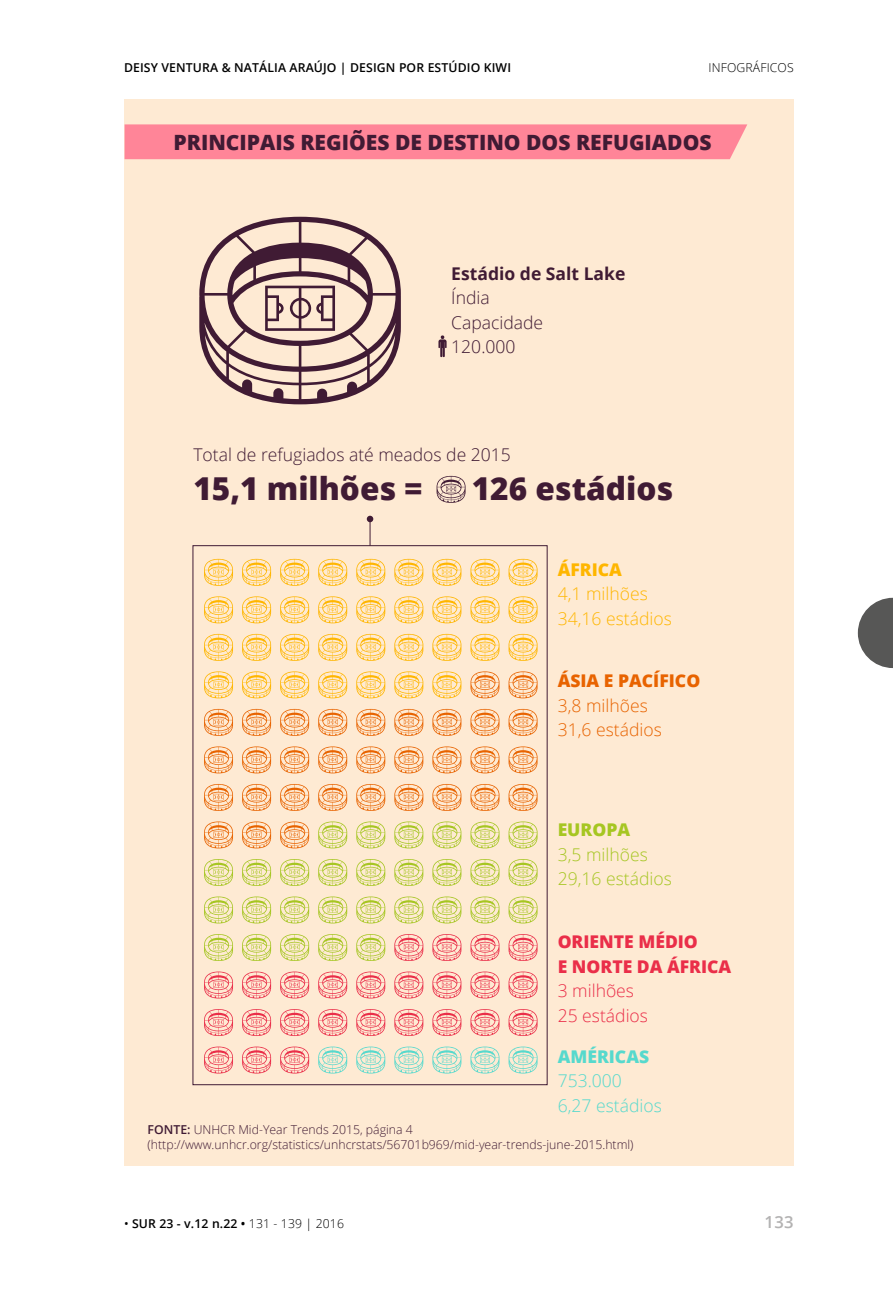
<style>
.page{position:relative;width:893px;height:1290px;background:#fff}
.page>*{position:absolute;margin:0;border:0;box-sizing:border-box;transform-origin:0 0}
.t1{font:800 31.5px "Open Sans";color:#401b34}
.t2{font:800 21px "Open Sans";color:#401b34}
.t3{font:300 17.5px/24.5px "Open Sans";color:#401b34}
.t4{font:800 17.5px/24.5px "Open Sans";color:#ea2e49}
.t5{font:300 17.5px/24.5px "Open Sans";color:#e86300}
.t6{font:300 17.5px/24.5px "Open Sans";color:#ffb600}
.t7{font:300 17.5px/24.5px "Open Sans";color:#a6c622}
.t8{font:300 17.5px/24.5px "Open Sans";color:#56d9cd}
.t9{font:600 16.62px "Open Sans";color:#b3b2b2}
.t10{font:300 12.25px/14.7px "Open Sans";color:#401b34}
.t11{font:600 12.25px "Open Sans";letter-spacing:.01em;color:#000}
.t12{font:300 12.25px "Open Sans";letter-spacing:.01em;color:#000}
.s1{font-weight:700}
.s2{font-weight:800}
.s3{font-weight:300}
.s4{font-weight:600}
.s5{font-weight:400}
</style>
<div class="page">
<div style="left:125px;top:99px;width:669px;height:1067px;background:#feead3"></div>
<svg style="left:199px;top:217px;width:202px;height:187px"></svg>
<svg style="left:437px;top:476px;width:29px;height:27px"></svg>
<svg style="left:204px;top:559px;width:29px;height:27px"></svg>
<svg style="left:242px;top:559px;width:29px;height:27px"></svg>
<svg style="left:280px;top:559px;width:29px;height:27px"></svg>
<svg style="left:318px;top:559px;width:29px;height:27px"></svg>
<svg style="left:356px;top:559px;width:29px;height:27px"></svg>
<svg style="left:394px;top:559px;width:29px;height:27px"></svg>
<svg style="left:432px;top:559px;width:29px;height:27px"></svg>
<svg style="left:470px;top:559px;width:29px;height:27px"></svg>
<svg style="left:509px;top:559px;width:29px;height:27px"></svg>
<svg style="left:204px;top:596px;width:29px;height:27px"></svg>
<svg style="left:242px;top:596px;width:29px;height:27px"></svg>
<svg style="left:280px;top:596px;width:29px;height:27px"></svg>
<svg style="left:318px;top:596px;width:29px;height:27px"></svg>
<svg style="left:356px;top:596px;width:29px;height:27px"></svg>
<svg style="left:394px;top:596px;width:29px;height:27px"></svg>
<svg style="left:432px;top:596px;width:29px;height:27px"></svg>
<svg style="left:470px;top:596px;width:29px;height:27px"></svg>
<svg style="left:509px;top:596px;width:29px;height:27px"></svg>
<svg style="left:204px;top:634px;width:29px;height:27px"></svg>
<svg style="left:242px;top:634px;width:29px;height:27px"></svg>
<svg style="left:280px;top:634px;width:29px;height:27px"></svg>
<svg style="left:318px;top:634px;width:29px;height:27px"></svg>
<svg style="left:356px;top:634px;width:29px;height:27px"></svg>
<svg style="left:394px;top:634px;width:29px;height:27px"></svg>
<svg style="left:432px;top:634px;width:29px;height:27px"></svg>
<svg style="left:470px;top:634px;width:29px;height:27px"></svg>
<svg style="left:509px;top:634px;width:29px;height:27px"></svg>
<svg style="left:204px;top:671px;width:29px;height:27px"></svg>
<svg style="left:242px;top:671px;width:29px;height:27px"></svg>
<svg style="left:280px;top:671px;width:29px;height:27px"></svg>
<svg style="left:318px;top:671px;width:29px;height:27px"></svg>
<svg style="left:356px;top:671px;width:29px;height:27px"></svg>
<svg style="left:394px;top:671px;width:29px;height:27px"></svg>
<svg style="left:432px;top:671px;width:29px;height:27px"></svg>
<svg style="left:470px;top:671px;width:29px;height:27px"></svg>
<svg style="left:509px;top:671px;width:29px;height:27px"></svg>
<svg style="left:204px;top:709px;width:29px;height:27px"></svg>
<svg style="left:242px;top:709px;width:29px;height:27px"></svg>
<svg style="left:280px;top:709px;width:29px;height:27px"></svg>
<svg style="left:318px;top:709px;width:29px;height:27px"></svg>
<svg style="left:356px;top:709px;width:29px;height:27px"></svg>
<svg style="left:394px;top:709px;width:29px;height:27px"></svg>
<svg style="left:432px;top:709px;width:29px;height:27px"></svg>
<svg style="left:470px;top:709px;width:29px;height:27px"></svg>
<svg style="left:509px;top:709px;width:29px;height:27px"></svg>
<svg style="left:204px;top:746px;width:29px;height:27px"></svg>
<svg style="left:242px;top:746px;width:29px;height:27px"></svg>
<svg style="left:280px;top:746px;width:29px;height:27px"></svg>
<svg style="left:318px;top:746px;width:29px;height:27px"></svg>
<svg style="left:356px;top:746px;width:29px;height:27px"></svg>
<svg style="left:394px;top:746px;width:29px;height:27px"></svg>
<svg style="left:432px;top:746px;width:29px;height:27px"></svg>
<svg style="left:470px;top:746px;width:29px;height:27px"></svg>
<svg style="left:509px;top:746px;width:29px;height:27px"></svg>
<svg style="left:204px;top:784px;width:29px;height:27px"></svg>
<svg style="left:242px;top:784px;width:29px;height:27px"></svg>
<svg style="left:280px;top:784px;width:29px;height:27px"></svg>
<svg style="left:318px;top:784px;width:29px;height:27px"></svg>
<svg style="left:356px;top:784px;width:29px;height:27px"></svg>
<svg style="left:394px;top:784px;width:29px;height:27px"></svg>
<svg style="left:432px;top:784px;width:29px;height:27px"></svg>
<svg style="left:470px;top:784px;width:29px;height:27px"></svg>
<svg style="left:509px;top:784px;width:29px;height:27px"></svg>
<svg style="left:204px;top:821px;width:29px;height:27px"></svg>
<svg style="left:242px;top:821px;width:29px;height:27px"></svg>
<svg style="left:280px;top:821px;width:29px;height:27px"></svg>
<svg style="left:318px;top:821px;width:29px;height:27px"></svg>
<svg style="left:356px;top:821px;width:29px;height:27px"></svg>
<svg style="left:394px;top:821px;width:29px;height:27px"></svg>
<svg style="left:432px;top:821px;width:29px;height:27px"></svg>
<svg style="left:470px;top:821px;width:29px;height:27px"></svg>
<svg style="left:509px;top:821px;width:29px;height:27px"></svg>
<svg style="left:204px;top:859px;width:29px;height:27px"></svg>
<svg style="left:242px;top:859px;width:29px;height:27px"></svg>
<svg style="left:280px;top:859px;width:29px;height:27px"></svg>
<svg style="left:318px;top:859px;width:29px;height:27px"></svg>
<svg style="left:356px;top:859px;width:29px;height:27px"></svg>
<svg style="left:394px;top:859px;width:29px;height:27px"></svg>
<svg style="left:432px;top:859px;width:29px;height:27px"></svg>
<svg style="left:470px;top:859px;width:29px;height:27px"></svg>
<svg style="left:509px;top:859px;width:29px;height:27px"></svg>
<svg style="left:204px;top:896px;width:29px;height:27px"></svg>
<svg style="left:242px;top:896px;width:29px;height:27px"></svg>
<svg style="left:280px;top:896px;width:29px;height:27px"></svg>
<svg style="left:318px;top:896px;width:29px;height:27px"></svg>
<svg style="left:356px;top:896px;width:29px;height:27px"></svg>
<svg style="left:394px;top:896px;width:29px;height:27px"></svg>
<svg style="left:432px;top:896px;width:29px;height:27px"></svg>
<svg style="left:470px;top:896px;width:29px;height:27px"></svg>
<svg style="left:509px;top:896px;width:29px;height:27px"></svg>
<svg style="left:204px;top:934px;width:29px;height:27px"></svg>
<svg style="left:242px;top:934px;width:29px;height:27px"></svg>
<svg style="left:280px;top:934px;width:29px;height:27px"></svg>
<svg style="left:318px;top:934px;width:29px;height:27px"></svg>
<svg style="left:356px;top:934px;width:29px;height:27px"></svg>
<svg style="left:394px;top:934px;width:29px;height:27px"></svg>
<svg style="left:432px;top:934px;width:29px;height:27px"></svg>
<svg style="left:470px;top:934px;width:29px;height:27px"></svg>
<svg style="left:509px;top:934px;width:29px;height:27px"></svg>
<svg style="left:204px;top:971px;width:29px;height:27px"></svg>
<svg style="left:242px;top:971px;width:29px;height:27px"></svg>
<svg style="left:280px;top:971px;width:29px;height:27px"></svg>
<svg style="left:318px;top:971px;width:29px;height:27px"></svg>
<svg style="left:356px;top:971px;width:29px;height:27px"></svg>
<svg style="left:394px;top:971px;width:29px;height:27px"></svg>
<svg style="left:432px;top:971px;width:29px;height:27px"></svg>
<svg style="left:470px;top:971px;width:29px;height:27px"></svg>
<svg style="left:509px;top:971px;width:29px;height:27px"></svg>
<svg style="left:204px;top:1009px;width:29px;height:27px"></svg>
<svg style="left:242px;top:1009px;width:29px;height:27px"></svg>
<svg style="left:280px;top:1009px;width:29px;height:27px"></svg>
<svg style="left:318px;top:1009px;width:29px;height:27px"></svg>
<svg style="left:356px;top:1009px;width:29px;height:27px"></svg>
<svg style="left:394px;top:1009px;width:29px;height:27px"></svg>
<svg style="left:432px;top:1009px;width:29px;height:27px"></svg>
<svg style="left:470px;top:1009px;width:29px;height:27px"></svg>
<svg style="left:509px;top:1009px;width:29px;height:27px"></svg>
<svg style="left:204px;top:1046px;width:29px;height:27px"></svg>
<svg style="left:242px;top:1046px;width:29px;height:27px"></svg>
<svg style="left:280px;top:1046px;width:29px;height:27px"></svg>
<svg style="left:318px;top:1046px;width:29px;height:27px"></svg>
<svg style="left:356px;top:1046px;width:29px;height:27px"></svg>
<svg style="left:394px;top:1046px;width:29px;height:27px"></svg>
<svg style="left:432px;top:1046px;width:29px;height:27px"></svg>
<svg style="left:470px;top:1046px;width:29px;height:27px"></svg>
<svg style="left:509px;top:1046px;width:29px;height:27px"></svg>
<svg style="left:438px;top:335px;width:9px;height:22px"></svg>
<svg style="left:367px;top:516px;width:6px;height:30px"></svg>
<div style="left:125px;top:124px;width:622px;height:35px;background:#ff8598"></div>
<svg style="left:858px;top:598px;width:35px;height:70px"></svg>
<p class="t11" style="left:124px;top:59px;width:389px">DEISY VENTURA &amp; NATÁLIA ARAÚJO | DESIGN POR ESTÚDIO KIWI</p>
<p class="t12" style="left:709px;top:59px;width:87px">INFOGRÁFICOS</p>
<p class="t2" style="left:173px;top:126px;width:540px">PRINCIPAIS REGIÕES DE DESTINO DOS REFUGIADOS</p>
<p class="t3" style="left:451px;top:261px;width:176px"><span class="s1">Estádio de Salt Lake<br></span>Índia<br>Capacidade<br>120.000</p>
<p class="t3" style="left:193px;top:442px;width:319px">Total de refugiados até meados de 2015</p>
<p class="t1" style="left:193px;top:465px;width:231px">15,1 milhões =</p>
<p class="t1" style="left:472px;top:465px;width:203px">126 estádios</p>
<p class="t6" style="left:558px;top:556px;width:116px"><span class="s2">ÁFRICA<br></span>4,1 milhões<br>34,16 estádios</p>
<p class="t5" style="left:558px;top:668px;width:144px"><span class="s2">ÁSIA E PACÍFICO<br></span>3,8 milhões<br>31,6 estádios</p>
<p class="t7" style="left:558px;top:817px;width:116px"><span class="s2">EUROPA<br></span>3,5 milhões<br>29,16 estádios</p>
<p class="t4" style="left:558px;top:928px;width:175px">ORIENTE MÉDIO<br>E NORTE DA ÁFRICA<br><span class="s3">3 milhões<br>25 estádios</span></p>
<p class="t8" style="left:558px;top:1043px;width:106px"><span class="s2">AMÉRICAS<br></span>753.000<br>6,27 estádios</p>
<p class="t10" style="left:148px;top:1122px;width:488px"><span class="s4">FONTE:</span> UNHCR Mid-Year Trends 2015, página 4 (http://www.unhcr.org/statistics/unhcrstats/56701b969/mid-year-trends-june-2015.html)</p>
<p class="t11" style="left:124px;top:1215px;width:222px"><span class="s5">•</span> SUR 23 - v.12 n.22 • <span class="s3">131 - 139 | 2016</span></p>
<h3 class="t9" style="left:765px;top:1210px;width:31px">133</h3>
</div>
